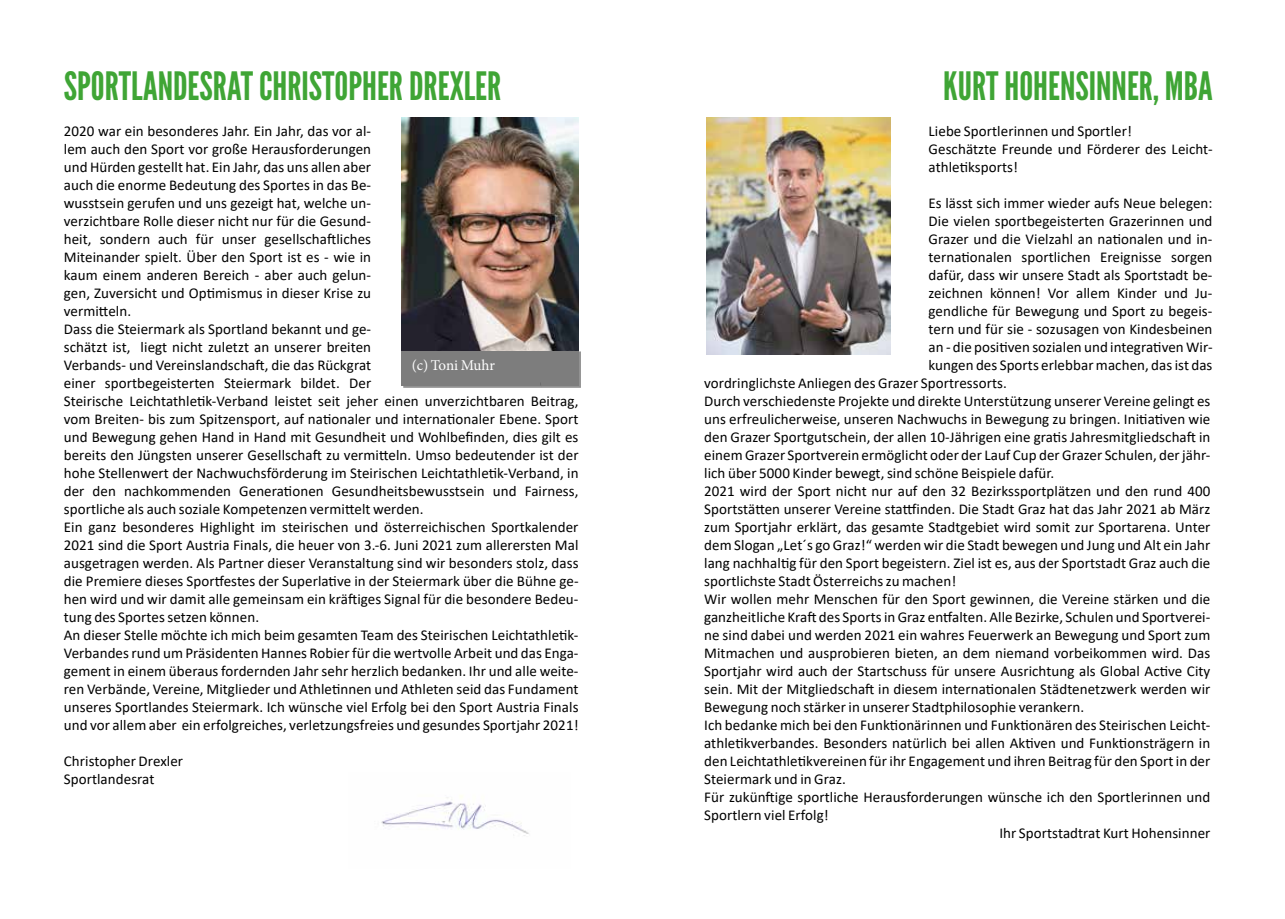
<style>
.page{position:relative;width:1285px;height:919px;background:#fff}
.page>*{position:absolute;margin:0;border:0;box-sizing:border-box;transform-origin:0 0}
.t1{font:39px "League Gothic";color:#3fa535}
.t2{font:15px/18px "Calibri";letter-spacing:.005em;color:#000}
.t3{font:15px "Minion Pro";letter-spacing:-.005em;color:#fff}
</style>
<div class="page">
<div style="left:402px;top:351px;width:178px;height:36px;background:#7d7d7d"></div>
<div style="left:401px;top:350px;width:177px;height:35px;background:#7d7d7d"></div>
<img style="left:401px;top:118px;width:177px;height:232px">
<img style="left:706px;top:118px;width:184px;height:236px">
<img style="left:381px;top:795px;width:148px;height:41px">
<h1 class="t1" style="left:64px;top:63px;width:439px">SPORTLANDESRAT CHRISTOPHER DREXLER</h1>
<p class="t2" style="left:64px;top:121px;width:516px">2020 war ein besonderes Jahr. Ein Jahr, das vor al-<br>lem auch den Sport vor große Herausforderungen<br>und Hürden gestellt hat. Ein Jahr, das uns allen aber<br>auch die enorme Bedeutung des Sportes in das Be-<br>wusstsein gerufen und uns gezeigt hat, welche un-<br>verzichtbare Rolle dieser nicht nur für die Gesund-<br>heit, sondern auch für unser gesellschaftliches<br>Miteinander spielt. Über den Sport ist es - wie in<br>kaum einem anderen Bereich - aber auch gelun-<br>gen, Zuversicht und Optimismus in dieser Krise zu<br>vermitteln.<br>Dass die Steiermark als Sportland bekannt und ge-<br>schätzt ist, liegt nicht zuletzt an unserer breiten<br>Verbands- und Vereinslandschaft, die das Rückgrat<br>einer sportbegeisterten Steiermark bildet. Der<br>Steirische Leichtathletik-Verband leistet seit jeher einen unverzichtbaren Beitrag, vom Breiten- bis zum Spitzensport, auf nationaler und internationaler Ebene. Sport und Bewegung gehen Hand in Hand mit Gesundheit und Wohlbefinden, dies gilt es bereits den Jüngsten unserer Gesellschaft zu vermitteln. Umso bedeutender ist der hohe Stellenwert der Nachwuchsförderung im Steirischen Leichtathletik-Verband, in der den nachkommenden Generationen Gesundheitsbewusstsein und Fairness, sportliche als auch soziale Kompetenzen vermittelt werden.<br>Ein ganz besonderes Highlight im steirischen und österreichischen Sportkalender 2021 sind die Sport Austria Finals, die heuer von 3.-6. Juni 2021 zum allerersten Mal ausgetragen werden. Als Partner dieser Veranstaltung sind wir besonders stolz, dass die Premiere dieses Sportfestes der Superlative in der Steiermark über die Bühne ge&shy;hen wird und wir damit alle gemeinsam ein kräftiges Signal für die besondere Bedeu&shy;tung des Sportes setzen können.<br>An dieser Stelle möchte ich mich beim gesamten Team des Steirischen Leichtathletik-Verbandes rund um Präsidenten Hannes Robier für die wertvolle Arbeit und das Enga&shy;gement in einem überaus fordernden Jahr sehr herzlich bedanken. Ihr und alle weite&shy;ren Verbände, Vereine, Mitglieder und Athletinnen und Athleten seid das Fundament unseres Sportlandes Steiermark. Ich wünsche viel Erfolg bei den Sport Austria Finals und vor allem aber ein erfolgreiches, verletzungsfreies und gesundes Sportjahr 2021!</p>
<p class="t2" style="left:64px;top:751px;width:121px">Christopher Drexler<br>Sportlandesrat</p>
<p class="t3" style="left:411px;top:355px;width:85px">(c) Toni Muhr</p>
<h1 class="t1" style="left:943px;top:63px;width:271px">KURT HOHENSINNER, MBA</h1>
<p class="t2" style="left:928px;top:121px;width:285px">Liebe Sportlerinnen und Sportler!<br>Geschätzte Freunde und Förderer des Leicht&shy;athletiksports!</p>
<p class="t2" style="left:928px;top:193px;width:285px">Es lässt sich immer wieder aufs Neue belegen:</p>
<p class="t2" style="left:928px;top:211px;width:285px">Die vielen sportbegeisterten Grazerinnen und</p>
<p class="t2" style="left:928px;top:229px;width:285px">Grazer und die Vielzahl an nationalen und in-</p>
<p class="t2" style="left:928px;top:247px;width:285px">ternationalen sportlichen Ereignisse sorgen</p>
<p class="t2" style="left:928px;top:265px;width:285px">dafür, dass wir unsere Stadt als Sportstadt be-</p>
<p class="t2" style="left:928px;top:283px;width:285px">zeichnen können! Vor allem Kinder und Ju-</p>
<p class="t2" style="left:928px;top:301px;width:285px">gendliche für Bewegung und Sport zu begeis-</p>
<p class="t2" style="left:928px;top:319px;width:285px">tern und für sie - sozusagen von Kindesbeinen</p>
<p class="t2" style="left:928px;top:337px;width:285px">an - die positiven sozialen und integrativen Wir-</p>
<p class="t2" style="left:928px;top:355px;width:285px">kungen des Sports erlebbar machen, das ist das</p>
<p class="t2" style="left:704px;top:373px;width:304px">vordringlichste Anliegen des Grazer Sportressorts.</p>
<p class="t2" style="left:704px;top:391px;width:507px">Durch verschiedenste Projekte und direkte Unterstützung unserer Vereine gelingt es</p>
<p class="t2" style="left:704px;top:409px;width:507px">uns erfreulicherweise, unseren Nachwuchs in Bewegung zu bringen. Initiativen wie</p>
<p class="t2" style="left:704px;top:427px;width:507px">den Grazer Sportgutschein, der allen 10-Jährigen eine gratis Jahresmitgliedschaft in</p>
<p class="t2" style="left:704px;top:445px;width:507px">einem Grazer Sportverein ermöglicht oder der Lauf Cup der Grazer Schulen, der jähr-</p>
<p class="t2" style="left:704px;top:463px;width:351px">lich über 5000 Kinder bewegt, sind schöne Beispiele dafür.</p>
<p class="t2" style="left:704px;top:481px;width:507px">2021 wird der Sport nicht nur auf den 32 Bezirkssportplätzen und den rund 400</p>
<p class="t2" style="left:704px;top:499px;width:507px">Sportstätten unserer Vereine stattfinden. Die Stadt Graz hat das Jahr 2021 ab März</p>
<p class="t2" style="left:704px;top:517px;width:507px">zum Sportjahr erklärt, das gesamte Stadtgebiet wird somit zur Sportarena. Unter</p>
<p class="t2" style="left:704px;top:535px;width:507px">dem Slogan „Let´s go Graz!“ werden wir die Stadt bewegen und Jung und Alt ein Jahr</p>
<p class="t2" style="left:704px;top:553px;width:507px">lang nachhaltig für den Sport begeistern. Ziel ist es, aus der Sportstadt Graz auch die</p>
<p class="t2" style="left:704px;top:571px;width:253px">sportlichste Stadt Österreichs zu machen!</p>
<p class="t2" style="left:704px;top:589px;width:507px">Wir wollen mehr Menschen für den Sport gewinnen, die Vereine stärken und die</p>
<p class="t2" style="left:704px;top:607px;width:507px">ganzheitliche Kraft des Sports in Graz entfalten. Alle Bezirke, Schulen und Sportverei-</p>
<p class="t2" style="left:704px;top:625px;width:507px">ne sind dabei und werden 2021 ein wahres Feuerwerk an Bewegung und Sport zum</p>
<p class="t2" style="left:704px;top:643px;width:507px">Mitmachen und ausprobieren bieten, an dem niemand vorbeikommen wird. Das</p>
<p class="t2" style="left:704px;top:661px;width:507px">Sportjahr wird auch der Startschuss für unsere Ausrichtung als Global Active City</p>
<p class="t2" style="left:704px;top:679px;width:507px">sein. Mit der Mitgliedschaft in diesem internationalen Städtenetzwerk werden wir</p>
<p class="t2" style="left:704px;top:697px;width:381px">Bewegung noch stärker in unserer Stadtphilosophie verankern.</p>
<p class="t2" style="left:704px;top:715px;width:507px">Ich bedanke mich bei den Funktionärinnen und Funktionären des Steirischen Leicht-</p>
<p class="t2" style="left:704px;top:733px;width:507px">athletikverbandes. Besonders natürlich bei allen Aktiven und Funktionsträgern in</p>
<p class="t2" style="left:704px;top:751px;width:507px">den Leichtathletikvereinen für ihr Engagement und ihren Beitrag für den Sport in der</p>
<p class="t2" style="left:704px;top:769px;width:143px">Steiermark und in Graz.</p>
<p class="t2" style="left:704px;top:787px;width:507px">Für zukünftige sportliche Herausforderungen wünsche ich den Sportlerinnen und</p>
<p class="t2" style="left:704px;top:805px;width:126px">Sportlern viel Erfolg!</p>
<p class="t2" style="left:999px;top:823px;width:212px">Ihr Sportstadtrat Kurt Hohensinner</p>
</div>
